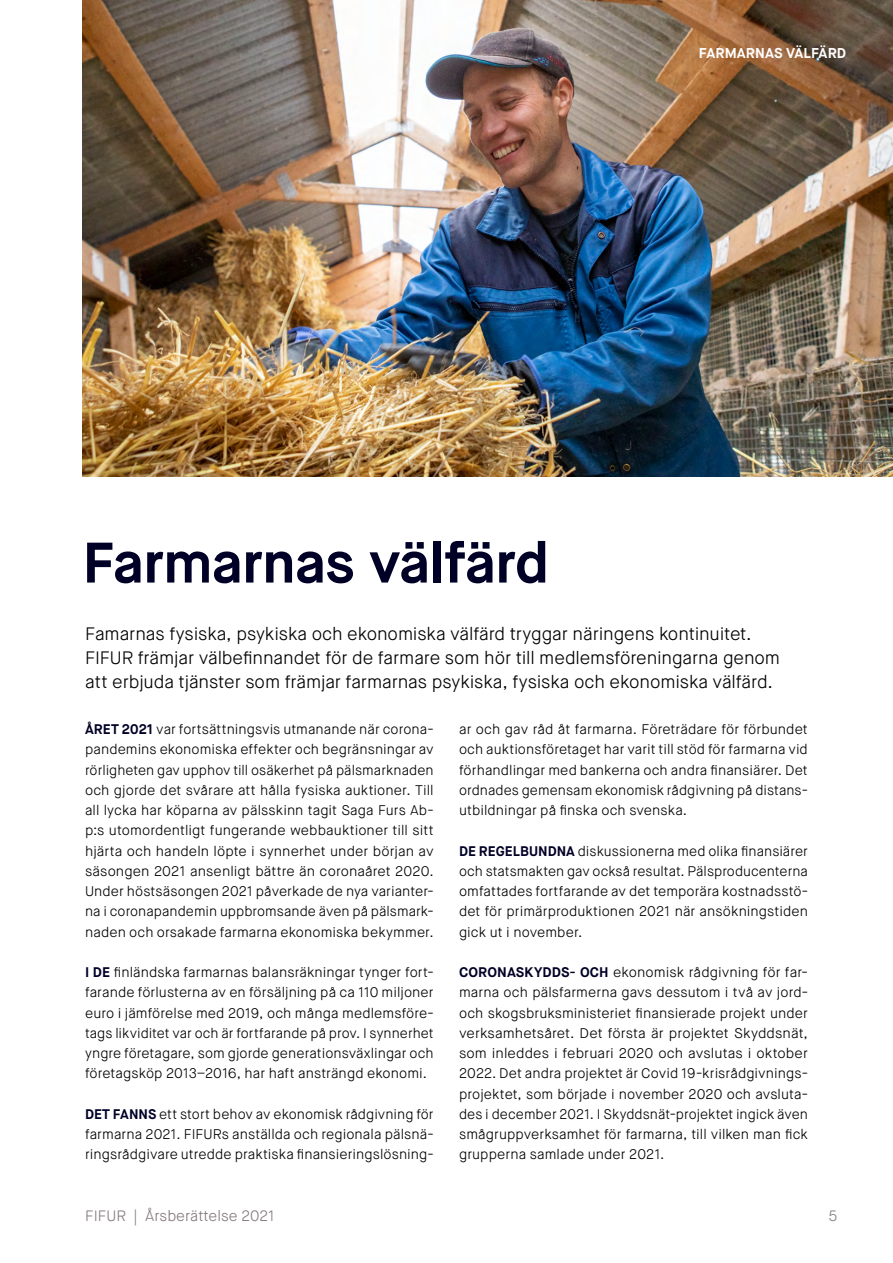
<style>
.page{position:relative;width:893px;height:1263px;background:#fff}
.page>*{position:absolute;margin:0;border:0;box-sizing:border-box;transform-origin:0 0}
.t1{font:700 57px "Maison Neue";letter-spacing:-.015em;color:#000027}
.t2{font:300 18px/24px "Maison Neue";letter-spacing:-.005em;color:#000}
.t3{font:300 15px "Maison Neue";color:#84787d}
.t4{font:700 14.25px "Maison Neue";letter-spacing:.01em;color:#fff}
.t5{font:300 13.95px/20.2px "Maison Neue";letter-spacing:.005em;color:#000;text-align:justify}
.s1{font-weight:700;color:#000027}
</style>
<div class="page">
<img style="left:83px;top:0;width:810px;height:476px">
<p class="t4" style="left:699px;top:44px;width:149px">FARMARNAS VÄLFÄRD</p>
<h1 class="t1" style="left:83px;top:527px;width:468px">Farmarnas välfärd</h1>
<p class="t2" style="left:85px;top:622px;width:696px">Famarnas fysiska, psykiska och ekonomiska välfärd tryggar näringens kontinuitet.<br>FIFUR främjar välbefinnandet för de farmare som hör till medlemsföreningarna genom att erbjuda tjänster som främjar farmarnas psykiska, fysiska och ekonomiska välfärd.</p>
<p class="t5" style="left:459px;top:719px;width:350px">ar och gav råd åt farmarna. Företrädare för förbundet och auktionsföretaget har varit till stöd för farmarna vid förhandlingar med bankerna och andra finansiärer. Det ordnades gemensam ekonomisk rådgivning på distans&shy;utbildningar på finska och svenska.</p>
<p class="t5" style="left:459px;top:841px;width:350px"><span class="s1">DE REGELBUNDNA</span> diskussionerna med olika finansiärer och statsmakten gav också resultat. Pälsproducenterna omfattades fortfarande av det temporära kostnadsstö&shy;det för primärproduktionen 2021 när ansökningstiden gick ut i november.</p>
<p class="t5" style="left:459px;top:962px;width:350px"><span class="s1">CORONASKYDDS- OCH</span> ekonomisk rådgivning för far&shy;marna och pälsfarmerna gavs dessutom i två av jord&shy;och skogsbruksministeriet finansierade projekt under verksamhetsåret. Det första är projektet Skyddsnät, som inleddes i februari 2020 och avslutas i oktober 2022. Det andra projektet är Covid 19-krisrådgivnings&shy;projektet, som började i november 2020 och avsluta&shy;des i december 2021. I Skyddsnät-projektet ingick även smågruppverksamhet för farmarna, till vilken man fick grupperna samlade under 2021.</p>
<p class="t5" style="left:85px;top:719px;width:350px"><span class="s1">ÅRET 2021</span> var fortsättningsvis utmanande när corona&shy;pandemins ekonomiska effekter och begränsningar av rörligheten gav upphov till osäkerhet på pälsmarknaden och gjorde det svårare att hålla fysiska auktioner. Till all lycka har köparna av pälsskinn tagit Saga Furs Ab&shy;p:s utomordentligt fungerande webbauktioner till sitt hjärta och handeln löpte i synnerhet under början av säsongen 2021 ansenligt bättre än coronaåret 2020.<br>Under höstsäsongen 2021 påverkade de nya varianter&shy;na i coronapandemin uppbromsande även på pälsmark&shy;naden och orsakade farmarna ekonomiska bekymmer.</p>
<p class="t5" style="left:85px;top:962px;width:350px"><span class="s1">I DE</span> finländska farmarnas balansräkningar tynger fort&shy;farande förlusterna av en försäljning på ca 110 miljoner euro i jämförelse med 2019, och många medlemsföre&shy;tags likviditet var och är fortfarande på prov. I synnerhet yngre företagare, som gjorde generationsväxlingar och företagsköp 2013–2016, har haft ansträngd ekonomi.</p>
<p class="t5" style="left:85px;top:1104px;width:350px"><span class="s1">DET FANNS</span> ett stort behov av ekonomisk rådgivning för farmarna 2021. FIFURs anställda och regionala pälsnä&shy;ringsrådgivare utredde praktiska finansieringslösning-</p>
<p class="t3" style="left:85px;top:1206px;width:191px">FIFUR | Årsberättelse 2021</p>
<p class="t3" style="left:828px;top:1206px;width:10px">5</p>
</div>
